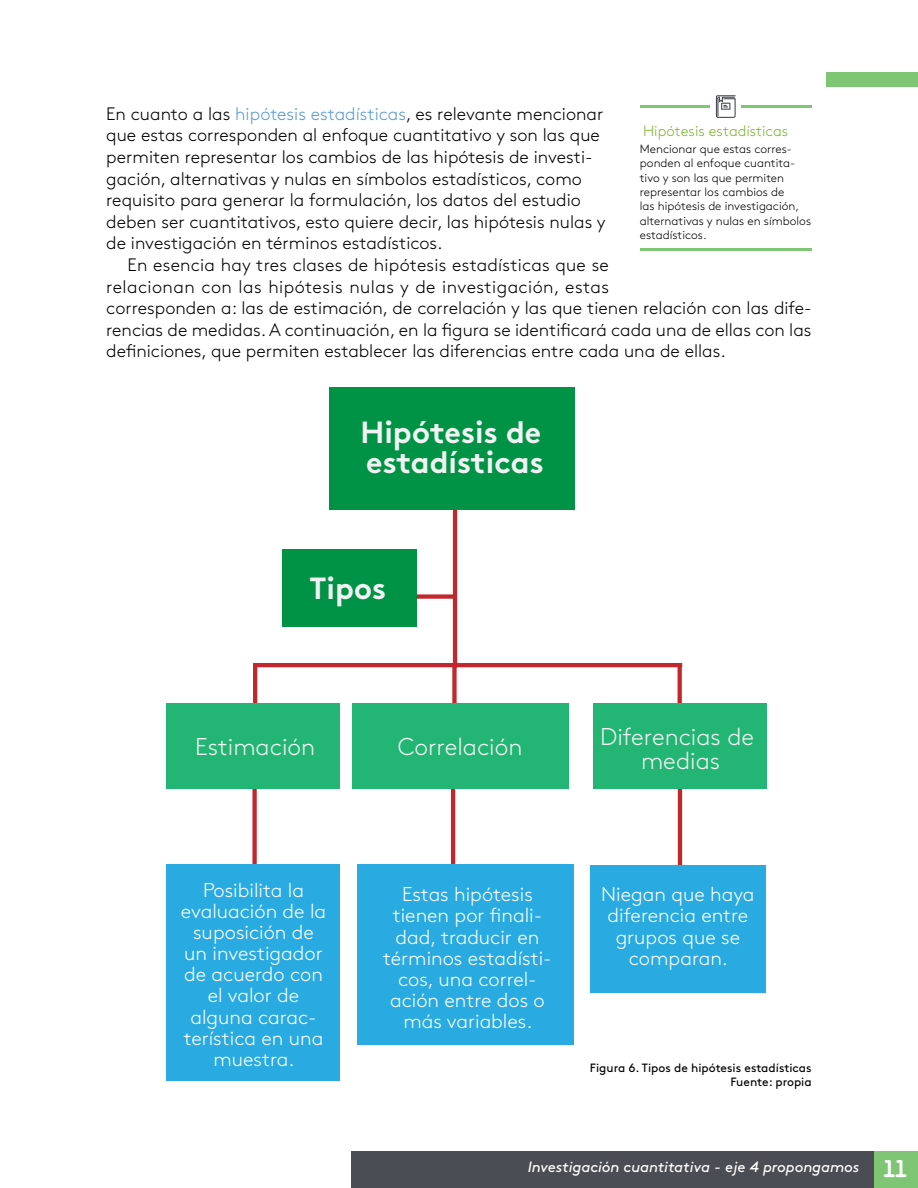
<style>
.page{position:relative;width:918px;height:1188px;background:#fff}
.page>*{position:absolute;margin:0;border:0;box-sizing:border-box;transform-origin:0 0}
.t1{font:700 30.6px/29.7px "Brown Std";color:#f1f2f2}
.t2{font:300 24.3px/24.3px "Brown Std";color:#f1f2f2;text-align:center}
.t3{font:300 19.95px/21.1px "Brown Std";color:#fff;text-align:center}
.t4{font:300 18px/21.6px "Brown Std";color:#000}
.t5{font:italic 15px "Brown Std";letter-spacing:-.005em;color:#fff}
.t6{font:300 15px "Brown Std";color:#7eb62d}
.t7{font:300 12px/14.4px "Brown Std";color:#000}
.t8{font:12px/14.4px "Brown Std";color:#000;text-align:right}
.s1{color:#5b9bd5}
.s2{font-family:"Areandina Voz";font-style:normal;font-size:24px}
</style>
<div class="page">
<div style="left:826px;top:72px;width:92px;height:15px;background:#7ec673"></div>
<div style="left:873px;top:1151px;width:45px;height:37px;background:#7ec673"></div>
<div style="left:351px;top:1151px;width:522px;height:37px;background:#4a4d54"></div>
<hr style="left:640px;top:105px;width:172px;height:3px;background:#7ec673">
<div style="left:711px;top:91px;width:30px;height:31px;background:#fff"></div>
<svg style="left:716px;top:95px;width:20px;height:23px"></svg>
<hr style="left:640px;top:248px;width:172px;height:3px;background:#7ec673">
<hr style="left:453px;top:504px;width:4px;height:164px;background:#c1272d">
<hr style="left:253px;top:663px;width:429px;height:4px;background:#c1272d">
<div style="left:330px;top:388px;width:245px;height:122px;background:#009245"></div>
<div style="left:411px;top:594px;width:45px;height:5px;background:#c1272d"></div>
<div style="left:283px;top:549px;width:134px;height:78px;background:#009245"></div>
<hr style="left:253px;top:665px;width:4px;height:50px;background:#c1272d">
<div style="left:452px;top:665px;width:5px;height:50px;background:#c1272d"></div>
<hr style="left:678px;top:781px;width:4px;height:98px;background:#c1272d">
<div style="left:252px;top:781px;width:5px;height:98px;background:#c1272d"></div>
<hr style="left:451px;top:781px;width:4px;height:98px;background:#c1272d">
<svg style="left:678px;top:667px;width:4px;height:36px"></svg>
<div style="left:166px;top:703px;width:174px;height:86px;background:#22b573"></div>
<div style="left:166px;top:865px;width:173px;height:216px;background:#29abe2"></div>
<div style="left:357px;top:865px;width:217px;height:180px;background:#29abe2"></div>
<div style="left:590px;top:865px;width:176px;height:127px;background:#29abe2"></div>
<div style="left:352px;top:703px;width:217px;height:86px;background:#22b573"></div>
<div style="left:593px;top:703px;width:173px;height:86px;background:#22b573"></div>
<p class="t4" style="left:106px;top:103px;width:501px">En cuanto a las <span class="s1">hipótesis estadísticas</span>, es relevante mencionar que estas corresponden al enfoque cuantitativo y son las que permiten representar los cambios de las hipótesis de investi&shy;gación, alternativas y nulas en símbolos estadísticos, como requisito para generar la formulación, los datos del estudio deben ser cuantitativos, esto quiere decir, las hipótesis nulas y de investigación en términos estadísticos.</p>
<p class="t4" style="left:106px;top:254px;width:707px;text-indent:21px">En esencia hay tres clases de hipótesis estadísticas que se<br>relacionan con las hipótesis nulas y de investigación, estas<br>corresponden a: las de estimación, de correlación y las que tienen relación con las dife&shy;rencias de medidas. A continuación, en la figura se identificará cada una de ellas con las definiciones, que permiten establecer las diferencias entre cada una de ellas.</p>
<p class="t6" style="left:643px;top:122px;width:147px">Hipótesis estadísticas</p>
<p class="t7" style="left:640px;top:142px;width:173px">Mencionar que estas corres&shy;ponden al enfoque cuantita&shy;tivo y son las que permiten representar los cambios de<br>las hipótesis de investigación, alternativas y nulas en símbolos estadísticos.</p>
<h1 class="t1" style="left:361px;top:418px;width:185px">Hipótesis de estadísticas</h1>
<h1 class="t1" style="left:310px;top:574px;width:78px">Tipos</h1>
<h2 class="t2" style="left:195px;top:735px;width:121px">Estimación</h2>
<h2 class="t2" style="left:398px;top:735px;width:126px">Correlación</h2>
<h2 class="t2" style="left:600px;top:725px;width:155px">Diferencias de medias</h2>
<p class="t3" style="left:181px;top:880px;width:147px">Posibilita la evaluación de la suposición de un investigador de acuerdo con el valor de alguna carac&shy;terística en una muestra.</p>
<p class="t3" style="left:601px;top:884px;width:155px">Niegan que haya diferencia entre grupos que se comparan.</p>
<p class="t3" style="left:383px;top:884px;width:170px">Estas hipótesis tienen por -nali&shy;dad, traducir en términos estadísti&shy;cos, una correl&shy;ación entre dos o más variables.</p>
<p class="t8" style="left:590px;top:1061px;width:223px">Figura 6. Tipos de hipótesis estadísticas<br>Fuente: propia</p>
<p class="t5" style="left:528px;top:1158px;width:381px">Investigación cuantitativa - eje 4 propongamos <span class="s2">11</span></p>
</div>
